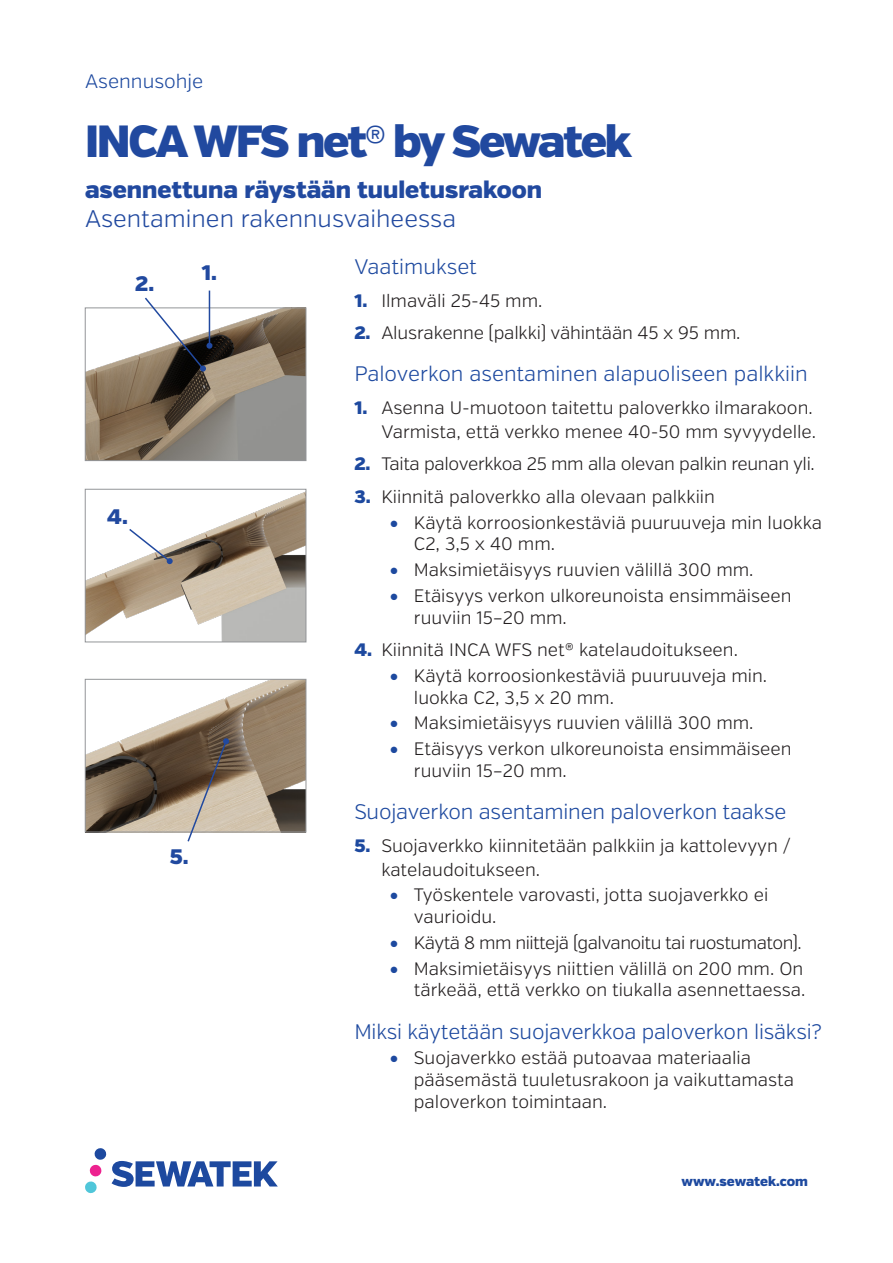
<style>
.page{position:relative;width:893px;height:1263px;background:#fff}
.page>*{position:absolute;margin:0;border:0;box-sizing:border-box;transform-origin:0 0}
.Pääotsikko{font:900 45px "Verb";letter-spacing:-.055em;color:#21499f}
.Pääotsikon_alarivi{font:900 24px/28.8px "Verb";color:#21499f}
.Työvaiheotsikko{font:300 21px "Verb";letter-spacing:-.01em;color:#1d499f}
.Esitetekstin_otsikko{font:900 21px "Verb";color:#21499f}
.t1{font:300 19.5px "Verb";color:#1d499f}
.t2{font:300 18px/21.6px "Verb";color:#231f20}
.t3{font:300 18px "Verb";letter-spacing:-.02em;color:#231f20}
.t4{font:300 18px "Verb";letter-spacing:-.03em;color:#231f20}
.t5{font:900 13.5px "Verb";color:#1d499f}
.s1{font-weight:300}
.s2{font-weight:900;color:#1d499f}
</style>
<div class="page">
<svg style="left:85px;top:1148px;width:193px;height:46px"></svg>
<img style="left:87px;top:310px;width:217px;height:149px">
<div style="left:85px;top:308px;width:221px;height:153px;border:1px solid #939598"></div>
<img style="left:87px;top:492px;width:217px;height:148px">
<div style="left:85px;top:489px;width:221px;height:153px;border:1px solid #939598"></div>
<img style="left:87px;top:681px;width:217px;height:149px">
<div style="left:85px;top:679px;width:221px;height:153px;border:1px solid #939598"></div>
<hr style="left:209px;top:291px;width:1px;height:55px;background:#21499f">
<svg style="left:143px;top:296px;width:69px;height:76px"></svg>
<svg style="left:128px;top:527px;width:45px;height:37px"></svg>
<svg style="left:186px;top:738px;width:43px;height:104px;background:#97897b"></svg>
<p class="t1" style="left:85px;top:69px;width:120px">Asennusohje</p>
<p class="Pääotsikko" style="left:85px;top:113px;width:548px">INCA WFS net® by Sewatek</p>
<p class="Pääotsikon_alarivi" style="left:85px;top:176px;width:459px">asennettuna räystään tuuletusrakoon<br><span class="s1">Asentaminen rakennusvaiheessa</span></p>
<p class="Työvaiheotsikko" style="left:354px;top:254px;width:124px">Vaatimukset</p>
<p class="t2" style="left:354px;top:290px;width:190px"><span class="s2">1.</span> Ilmaväli 25-45 mm.</p>
<p class="t2" style="left:354px;top:322px;width:388px"><span class="s2">2.</span> Alusrakenne (palkki) vähintään 45 x 95 mm.</p>
<p class="Työvaiheotsikko" style="left:354px;top:361px;width:455px">Paloverkon asentaminen alapuoliseen palkkiin</p>
<p class="t2" style="left:354px;top:396px;width:463px;line-height:24px;text-align:right"><span class="s2">1.</span> Asenna U-muotoon taitettu paloverkko ilmarakoon.<br>Varmista, että verkko menee 40-50 mm syvyydelle.</p>
<p class="t3" style="left:354px;top:453px;width:462px"><span class="s2">2.</span> Taita paloverkkoa 25 mm alla olevan palkin reunan yli.</p>
<p class="t2" style="left:354px;top:486px;width:362px"><span class="s2">3.</span> Kiinnitä paloverkko alla olevaan palkkiin</p>
<p class="t2" style="left:414px;top:512px;width:410px;text-indent:-24px"><span class="s2">•</span> Käytä korroosionkestäviä puuruuveja min luokka<br>C2, 3,5 x 40 mm.</p>
<p class="t2" style="left:390px;top:559px;width:365px"><span class="s2">•</span> Maksimietäisyys ruuvien välillä 300 mm.</p>
<p class="t2" style="left:414px;top:585px;width:379px;text-indent:-24px"><span class="s2">•</span> Etäisyys verkon ulkoreunoista ensimmäiseen ruuviin 15–20 mm.</p>
<p class="t2" style="left:354px;top:639px;width:385px"><span class="s2">4.</span> Kiinnitä INCA WFS net® katelaudoitukseen.</p>
<p class="t2" style="left:414px;top:665px;width:355px;text-indent:-24px"><span class="s2">•</span> Käytä korroosionkestäviä puuruuveja min. luokka C2, 3,5 x 20 mm.</p>
<p class="t2" style="left:390px;top:713px;width:365px"><span class="s2">•</span> Maksimietäisyys ruuvien välillä 300 mm.</p>
<p class="t2" style="left:414px;top:738px;width:379px;text-indent:-24px"><span class="s2">•</span> Etäisyys verkon ulkoreunoista ensimmäiseen ruuviin 15–20 mm.</p>
<p class="Työvaiheotsikko" style="left:354px;top:799px;width:434px">Suojaverkon asentaminen paloverkon taakse</p>
<p class="t2" style="left:381px;top:833px;width:411px;line-height:24px;text-indent:-27px"><span class="s2">5.</span> Suojaverkko kiinnitetään palkkiin ja kattolevyyn / katelaudoitukseen.</p>
<p class="t2" style="left:414px;top:885px;width:356px;text-indent:-24px"><span class="s2">•</span> Työskentele varovasti, jotta suojaverkko ei vaurioidu.</p>
<p class="t4" style="left:390px;top:932px;width:413px"><span class="s2">•</span> Käytä 8 mm niittejä (galvanoitu tai ruostumaton).</p>
<p class="t2" style="left:390px;top:958px;width:417px;text-align:right"><span class="s2">•</span> Maksimietäisyys niittien välillä on 200 mm. On tärkeää, että verkko on tiukalla asennettaessa.</p>
<p class="Työvaiheotsikko" style="left:354px;top:1019px;width:469px">Miksi käytetään suojaverkkoa paloverkon lisäksi?</p>
<p class="t2" style="left:414px;top:1048px;width:382px;text-indent:-24px"><span class="s2">•</span> Suojaverkko estää putoavaa materiaalia pääsemästä tuuletusrakoon ja vaikuttamasta paloverkon toimintaan.</p>
<p class="Esitetekstin_otsikko" style="left:202px;top:260px;width:17px">1.</p>
<p class="Esitetekstin_otsikko" style="left:135px;top:271px;width:21px">2.</p>
<p class="Esitetekstin_otsikko" style="left:107px;top:504px;width:22px">4.</p>
<p class="Esitetekstin_otsikko" style="left:170px;top:843px;width:20px">5.</p>
<p class="t5" style="left:681px;top:1173px;width:128px">www.sewatek.com</p>
</div>
